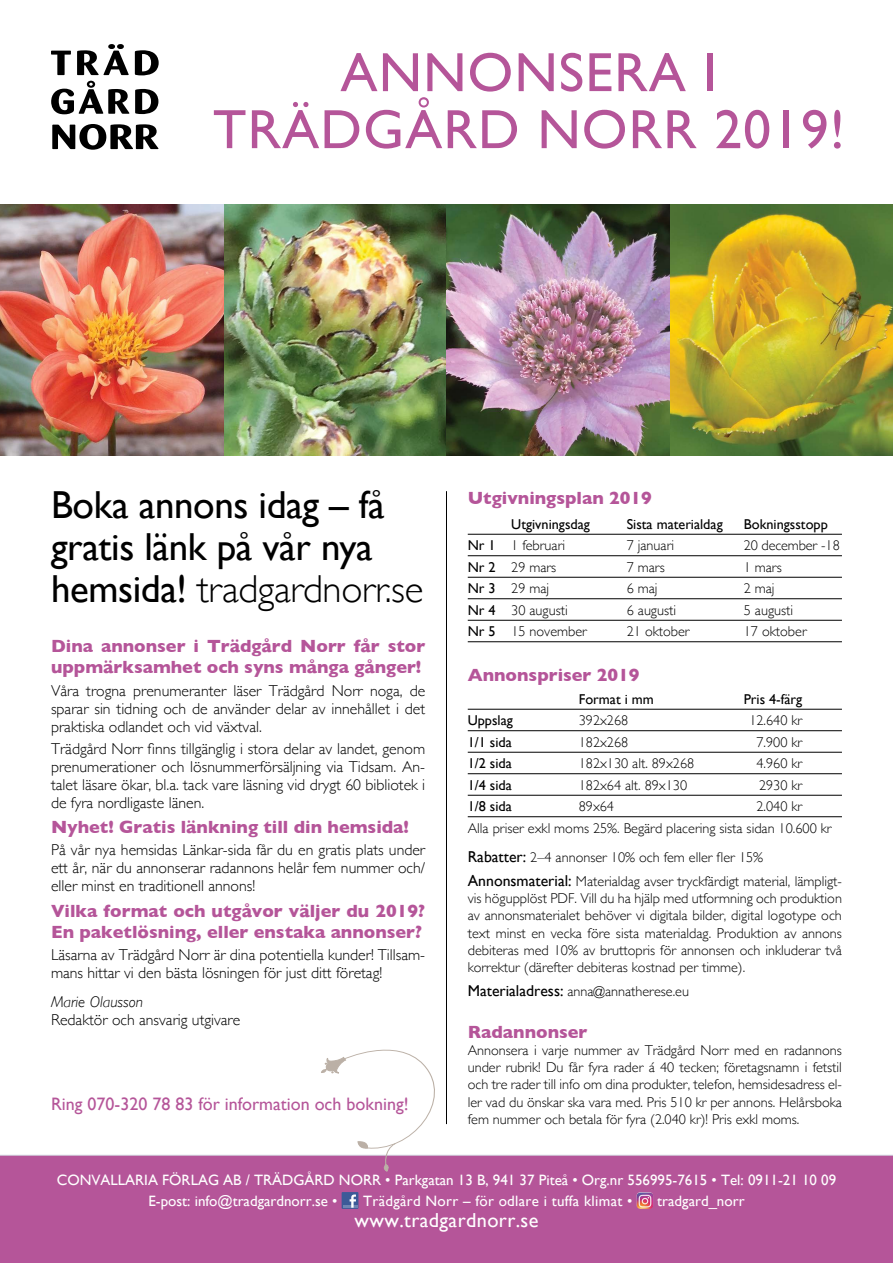
<style>
.page{position:relative;width:893px;height:1263px;background:#fff}
.page>*{position:absolute;margin:0;border:0;box-sizing:border-box;transform-origin:0 0}
.t1{font:55.5px/57px "Gill Sans";letter-spacing:.02em;color:#b55599}
.t2{font:39px/42px "Gill Sans";letter-spacing:-.01em;color:#000}
.t3{font:20.25px "Gill Sans";letter-spacing:.02em;color:#fff}
.t4{font:700 18px/21px "Gill Sans";color:#b55599}
.t5{font:18px "Gill Sans";color:#b55599}
.t6{font:300 15.75px/18px "Gill Sans";color:#000;text-align:justify}
.t7{font:italic 300 15.75px "Gill Sans";color:#000}
.t8{font:15px "Gill Sans";color:#fff}
.t9{font:15px "Gill Sans";letter-spacing:.02em;color:#fff}
.t10{font:300 14.25px/17.2px "Gill Sans";color:#000}
.t11{font:14.25px "Gill Sans";color:#000}
.s1{font-weight:300}
.s2{font-weight:400}
.s3{font-weight:400;font-size:15.75px}
</style>
<div class="page">
<div style="left:0;top:1155px;width:893px;height:108px;background:#b55599"></div>
<hr style="left:468px;top:534px;width:374px;height:1px;background:#000">
<hr style="left:468px;top:555px;width:374px;height:1px;background:#000">
<hr style="left:468px;top:577px;width:374px;height:1px;background:#000">
<hr style="left:468px;top:598px;width:374px;height:1px;background:#000">
<hr style="left:468px;top:620px;width:374px;height:1px;background:#000">
<hr style="left:468px;top:641px;width:374px;height:1px;background:#000">
<hr style="left:468px;top:709px;width:374px;height:1px;background:#000">
<hr style="left:468px;top:730px;width:374px;height:1px;background:#000">
<hr style="left:468px;top:752px;width:374px;height:1px;background:#000">
<hr style="left:468px;top:773px;width:374px;height:1px;background:#000">
<hr style="left:468px;top:795px;width:374px;height:1px;background:#000">
<hr style="left:468px;top:816px;width:374px;height:1px;background:#000">
<hr style="left:446px;top:491px;width:1px;height:633px;background:#000">
<svg style="left:320px;top:1049px;width:147px;height:124px"></svg>
<svg style="left:52px;top:124px;width:106px;height:26px"></svg>
<svg style="left:51px;top:81px;width:78px;height:33px"></svg>
<svg style="left:135px;top:89px;width:23px;height:25px"></svg>
<svg style="left:51px;top:51px;width:20px;height:24px"></svg>
<svg style="left:77px;top:44px;width:52px;height:31px"></svg>
<svg style="left:135px;top:50px;width:24px;height:25px"></svg>
<div style="left:342px;top:1192px;width:16px;height:17px;background:#3c5a98"></div>
<hr style="left:343px;top:1205px;width:14px;height:3px;background:#6d85b3">
<svg style="left:350px;top:1194px;width:6px;height:14px"></svg>
<img style="left:636px;top:1192px;width:17px;height:17px">
<img style="left:224px;top:204px;width:222px;height:251px">
<img style="left:670px;top:204px;width:223px;height:251px">
<img style="left:0;top:204px;width:224px;height:251px">
<img style="left:446px;top:204px;width:224px;height:251px">
<h1 class="t1" style="left:340px;top:43px;width:77px">Annonsera</h1>
<h1 class="t1" style="left:213px;top:43px;width:633px;text-indent:491px">i<br>TRÄDGÅRD NORR 2019!</h1>
<h2 class="t2" style="left:51px;top:483px;width:374px">Boka annons idag – få gratis länk på vår nya hemsida! <span class="s1">tradgardnorr.se</span></h2>
<p class="t4" style="left:51px;top:635px;width:376px">Dina annonser i Trädgård Norr får stor uppmärksamhet och syns många gånger!</p>
<p class="t6" style="left:51px;top:681px;width:376px">Våra trogna prenumeranter läser Trädgård Norr noga, de sparar sin tidning och de använder delar av innehållet i det praktiska odlandet och vid växtval.</p>
<p class="t6" style="left:51px;top:739px;width:376px">Trädgård Norr finns tillgänglig i stora delar av landet, genom prenumerationer och lösnummerförsäljning via Tidsam. An&shy;talet läsare ökar, bl.a. tack vare läsning vid drygt 60 bibliotek i de fyra nordligaste länen.</p>
<p class="t4" style="left:51px;top:816px;width:359px">Nyhet! Gratis länkning till din hemsida!</p>
<p class="t6" style="left:51px;top:840px;width:376px">På vår nya hemsidas Länkar-sida får du en gratis plats under ett år, när du annonserar radannons helår fem nummer och/ eller minst en traditionell annons!</p>
<p class="t4" style="left:51px;top:900px;width:376px">Vilka format och utgåvor väljer du 2019?<br>En paketlösning, eller enstaka annonser?</p>
<p class="t6" style="left:51px;top:945px;width:376px">Läsarna av Trädgård Norr är dina potentiella kunder! Tillsam&shy;mans hittar vi den bästa lösningen för just ditt företag!</p>
<p class="t7" style="left:51px;top:992px;width:93px">Marie Olausson</p>
<p class="t6" style="left:51px;top:1010px;width:191px">Redaktör och ansvarig utgivare</p>
<p class="t5" style="left:51px;top:1093px;width:359px">Ring 070-320 78 83 för information och bokning!</p>
<p class="t4" style="left:468px;top:486px;width:186px">Utgivningsplan 2019</p>
<p class="t11" style="left:511px;top:515px;width:80px">Utgivningsdag</p>
<p class="t11" style="left:627px;top:515px;width:97px">Sista materialdag</p>
<p class="t11" style="left:744px;top:515px;width:86px">Bokningsstopp</p>
<p class="t10" style="left:468px;top:536px;width:99px"><span class="s2">Nr 1</span> 1 februari</p>
<p class="t10" style="left:627px;top:536px;width:49px">7 januari</p>
<p class="t10" style="left:744px;top:536px;width:97px">20 december -18</p>
<p class="t10" style="left:468px;top:558px;width:90px"><span class="s2">Nr 2</span> 29 mars</p>
<p class="t10" style="left:627px;top:558px;width:39px">7 mars</p>
<p class="t10" style="left:744px;top:558px;width:39px">1 mars</p>
<p class="t10" style="left:468px;top:579px;width:83px"><span class="s2">Nr 3</span> 29 maj</p>
<p class="t10" style="left:627px;top:579px;width:32px">6 maj</p>
<p class="t10" style="left:744px;top:579px;width:32px">2 maj</p>
<p class="t10" style="left:468px;top:601px;width:101px"><span class="s2">Nr 4</span> 30 augusti</p>
<p class="t10" style="left:627px;top:601px;width:51px">6 augusti</p>
<p class="t10" style="left:744px;top:601px;width:51px">5 augusti</p>
<p class="t10" style="left:468px;top:622px;width:121px"><span class="s2">Nr 5</span> 15 november</p>
<p class="t10" style="left:627px;top:622px;width:64px">21 oktober</p>
<p class="t10" style="left:744px;top:622px;width:64px">17 oktober</p>
<p class="t4" style="left:468px;top:664px;width:173px">Annonspriser 2019</p>
<p class="t11" style="left:579px;top:690px;width:77px">Format i mm</p>
<p class="t11" style="left:744px;top:690px;width:60px">Pris 4-färg</p>
<p class="t11" style="left:468px;top:712px;width:47px">Uppslag</p>
<p class="t10" style="left:579px;top:711px;width:51px">392x268</p>
<p class="t10" style="left:749px;top:711px;width:54px">12.640 kr</p>
<p class="t11" style="left:468px;top:733px;width:46px">1/1 sida</p>
<p class="t10" style="left:579px;top:732px;width:51px">182x268</p>
<p class="t10" style="left:756px;top:732px;width:47px">7.900 kr</p>
<p class="t11" style="left:468px;top:755px;width:46px">1/2 sida</p>
<p class="t10" style="left:579px;top:754px;width:117px">182x130 alt. 89x268</p>
<p class="t10" style="left:756px;top:754px;width:47px">4.960 kr</p>
<p class="t11" style="left:468px;top:776px;width:46px">1/4 sida</p>
<p class="t10" style="left:579px;top:775px;width:110px">182x64 alt. 89x130</p>
<p class="t10" style="left:759px;top:775px;width:45px">2930 kr</p>
<p class="t11" style="left:468px;top:798px;width:46px">1/8 sida</p>
<p class="t10" style="left:579px;top:797px;width:37px">89x64</p>
<p class="t10" style="left:468px;top:795px;width:365px;line-height:21.5px;text-indent:289px">2.040 kr<br>Alla priser exkl moms 25%. Begärd placering sista sidan 10.600 kr</p>
<p class="t10" style="left:468px;top:845px;width:375px;line-height:23.7px"><span class="s3">Rabatter:</span> 2–4 annonser 10% och fem eller fler 15%<br><span class="s3">Annonsmaterial:</span> Materialdag avser tryckfärdigt material, lämpligt-</p>
<p class="t10" style="left:468px;top:889px;width:376px;text-align:justify">vis högupplöst PDF. Vill du ha hjälp med utformning och produktion av annonsmaterialet behöver vi digitala bilder, digital logotype och text minst en vecka före sista materialdag. Produktion av annons debiteras med 10% av bruttopris för annonsen och inkluderar två korrektur (därefter debiteras kostnad per timme).</p>
<p class="t10" style="left:468px;top:982px;width:223px"><span class="s3">Materialadress:</span> anna@annatherese.eu</p>
<p class="t4" style="left:468px;top:1021px;width:121px">Radannonser</p>
<p class="t10" style="left:468px;top:1041px;width:376px;text-align:justify">Annonsera i varje nummer av Trädgård Norr med en radannons under rubrik! Du får fyra rader á 40 tecken; företagsnamn i fetstil och tre rader till info om dina produkter, telefon, hemsidesadress el&shy;ler vad du önskar ska vara med. Pris 510 kr per annons. Helårsboka fem nummer och betala för fyra (2.040 kr)! Pris exkl moms.</p>
<p class="t8" style="left:57px;top:1171px;width:78px">convallaria</p>
<p class="t8" style="left:162px;top:1171px;width:112px">förlag ab / Trädgård</p>
<p class="t8" style="left:339px;top:1171px;width:23px">Norr</p>
<p class="t8" style="left:385px;top:1171px;width:452px">• Parkgatan 13 B, 941 37 Piteå • Org.nr 556995-7615 • Tel: 0911-21 10 09</p>
<p class="t8" style="left:148px;top:1192px;width:191px">E-post: info@tradgardnorr.se •</p>
<p class="t9" style="left:363px;top:1192px;width:271px">Trädgård Norr – för odlare i tuffa klimat •</p>
<p class="t8" style="left:657px;top:1192px;width:89px">tradgard_norr</p>
<h3 class="t3" style="left:354px;top:1208px;width:186px">www.tradgardnorr.se</h3>
</div>
